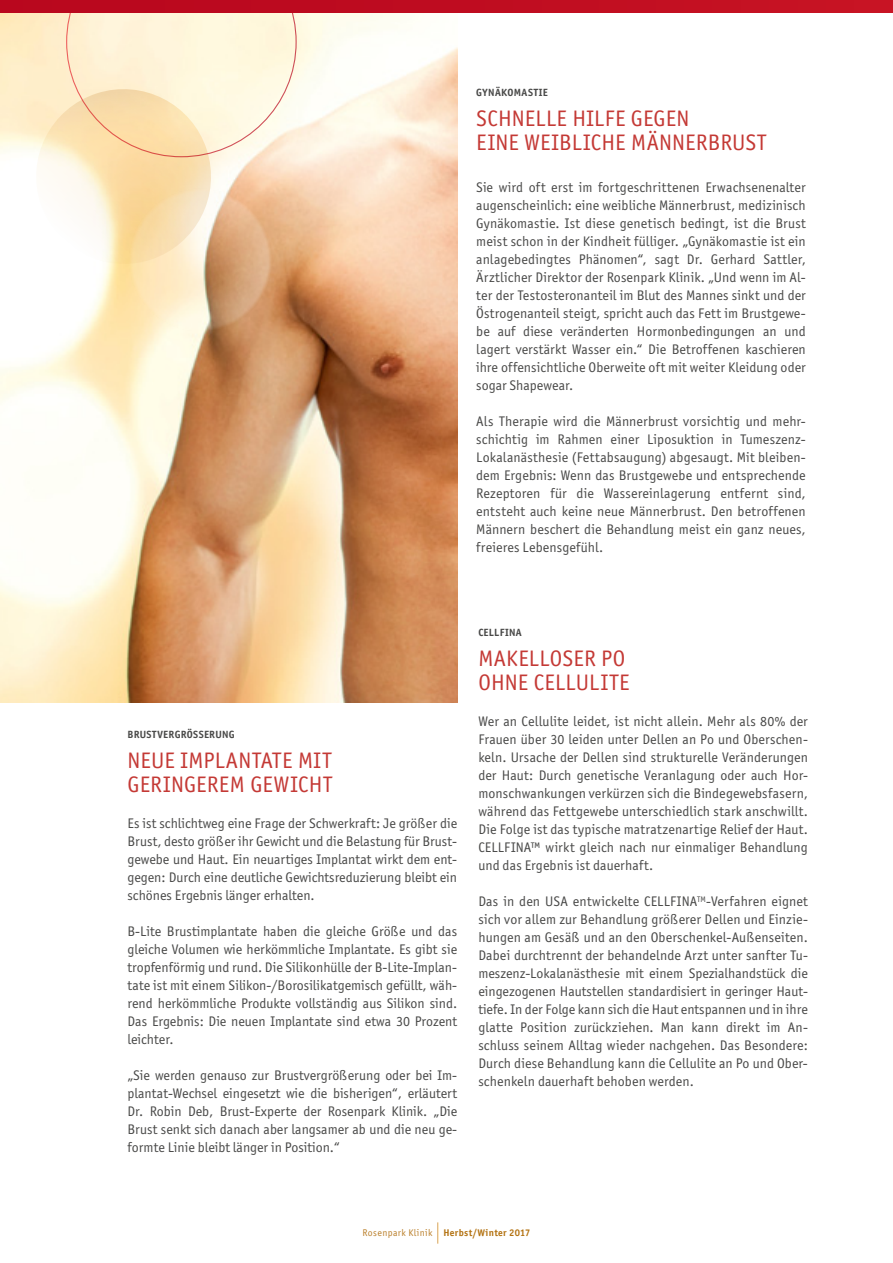
<style>
.page{position:relative;width:893px;height:1263px;background:#fff}
.page>*{position:absolute;margin:0;border:0;box-sizing:border-box;transform-origin:0 0}
.t1{font:22.5px/24px "Officina San ITC";letter-spacing:.015em;color:#c43935}
.t2{font:13.95px/18px "Officina San ITC";letter-spacing:.005em;color:#494948;text-align:justify}
.t3{font:700 10.5px "Officina San ITC";letter-spacing:.03em;color:#494948}
.t4{font:700 9.75px "Officina San ITC";letter-spacing:.03em;color:#b37211}
.s1{font-weight:400;color:#ba7f2a}
</style>
<div class="page">
<img style="left:0;top:13px;width:457px;height:689px">
<img style="left:112px;top:275px;width:179px;height:68px">
<svg style="left:26px;top:13px;width:271px;height:262px"></svg>
<svg style="left:438px;top:1222px;width:1px;height:22px"></svg>
<div style="left:0;top:0;width:893px;height:13px;background:#be0c20"></div>
<p class="t3" style="left:476px;top:86px;width:73px">GYNÄKOMASTIE</p>
<h1 class="t1" style="left:476px;top:106px;width:292px">Sch nelle Hilfe gegen<br>Eine Weiblich e Männerbrust</h1>
<p class="t2" style="left:476px;top:178px;width:331px">Sie wird oft erst im fortgeschrittenen Erwachsenenalter augenscheinlich: eine weibliche Männerbrust, medizinisch Gynäkomastie. Ist diese genetisch bedingt, ist die Brust meist schon in der Kindheit fülliger. „Gynäkomastie ist ein anlagebedingtes Phänomen“, sagt Dr. Gerhard Sattler, Ärztlicher Direktor der Rosenpark Klinik. „Und wenn im Al&shy;ter der Testosteronanteil im Blut des Mannes sinkt und der Östrogenanteil steigt, spricht auch das Fett im Brustgewe&shy;be auf diese veränderten Hormonbedingungen an und lagert verstärkt Wasser ein.“ Die Betroffenen kaschieren ihre offensichtliche Oberweite oft mit weiter Kleidung oder sogar Shapewear.</p>
<p class="t2" style="left:476px;top:412px;width:331px">Als Therapie wird die Männerbrust vorsichtig und mehr&shy;schichtig im Rahmen einer Liposuktion in Tumeszenz-Lokalanästhesie (Fettabsaugung) abgesaugt. Mit bleiben&shy;dem Ergebnis: Wenn das Brustgewebe und entsprechende Rezeptoren für die Wassereinlagerung entfernt sind, entsteht auch keine neue Männerbrust. Den betroffenen Männern beschert die Behandlung meist ein ganz neues, freieres Lebensgefühl.</p>
<p class="t3" style="left:128px;top:728px;width:109px">BRUSTVERGRÖSSERUNG</p>
<h1 class="t1" style="left:128px;top:748px;width:206px">Neue Implantate mit geringerem Gewicht</h1>
<p class="t2" style="left:128px;top:814px;width:331px">Es ist schlichtweg eine Frage der Schwerkraft: Je größer die Brust, desto größer ihr Gewicht und die Belastung für Brust&shy;gewebe und Haut. Ein neuartiges Implantat wirkt dem ent&shy;gegen: Durch eine deutliche Gewichtsreduzierung bleibt ein schönes Ergebnis länger erhalten.</p>
<p class="t2" style="left:128px;top:922px;width:331px">B-Lite Brustimplantate haben die gleiche Größe und das gleiche Volumen wie herkömmliche Implantate. Es gibt sie tropfenförmig und rund. Die Silikonhülle der B-Lite-Implan&shy;tate ist mit einem Silikon-/Borosilikatgemisch gefüllt, wäh&shy;rend herkömmliche Produkte vollständig aus Silikon sind.<br>Das Ergebnis: Die neuen Implantate sind etwa 30 Prozent leichter.</p>
<p class="t2" style="left:128px;top:1066px;width:331px">„Sie werden genauso zur Brustvergrößerung oder bei Im&shy;plantat-Wechsel eingesetzt wie die bisherigen“, erläutert Dr. Robin Deb, Brust-Experte der Rosenpark Klinik. „Die Brust senkt sich danach aber langsamer ab und die neu ge&shy;formte Linie bleibt länger in Position.“</p>
<p class="t3" style="left:478px;top:626px;width:45px">CELLFINA</p>
<h1 class="t1" style="left:478px;top:646px;width:153px">Makelloser Po<br>oh ne Cellulite</h1>
<p class="t2" style="left:478px;top:712px;width:331px">Wer an Cellulite leidet, ist nicht allein. Mehr als 80% der Frauen über 30 leiden unter Dellen an Po und Oberschen&shy;keln. Ursache der Dellen sind strukturelle Veränderungen der Haut: Durch genetische Veranlagung oder auch Hor&shy;monschwankungen verkürzen sich die Bindegewebsfasern, während das Fettgewebe unterschiedlich stark anschwillt.<br>Die Folge ist das typische matratzenartige Relief der Haut.<br>CELLFINA</p>
<p class="t2" style="left:478px;top:838px;width:331px;text-indent:53px">™ wirkt gleich nach nur einmaliger Behandlung und das Ergebnis ist dauerhaft.</p>
<p class="t2" style="left:478px;top:892px;width:75px">Das in den USA</p>
<p class="t2" style="left:573px;top:892px;width:79px">entwickelte CELLFINA</p>
<p class="t2" style="left:478px;top:892px;width:331px;text-indent:219px"><sup>TM</sup> -Verfahren eignet sich vor allem zur Behandlung größerer Dellen und Einzie&shy;hungen am Gesäß und an den Oberschenkel-Außenseiten.<br>Dabei durchtrennt der behandelnde Arzt unter sanfter Tu&shy;meszenz-Lokalanästhesie mit einem Spezialhandstück die eingezogenen Hautstellen standardisiert in geringer Haut&shy;tiefe. In der Folge kann sich die Haut entspannen und in ihre glatte Position zurückziehen. Man kann direkt im An&shy;schluss seinem Alltag wieder nachgehen. Das Besondere:<br>Durch diese Behandlung kann die Cellulite an Po und Ober&shy;schenkeln dauerhaft behoben werden.</p>
<p class="t4" style="left:362px;top:1227px;width:170px"><span class="s1">Rosenpark Klinik</span> Herbst/Winter 2017</p>
</div>
